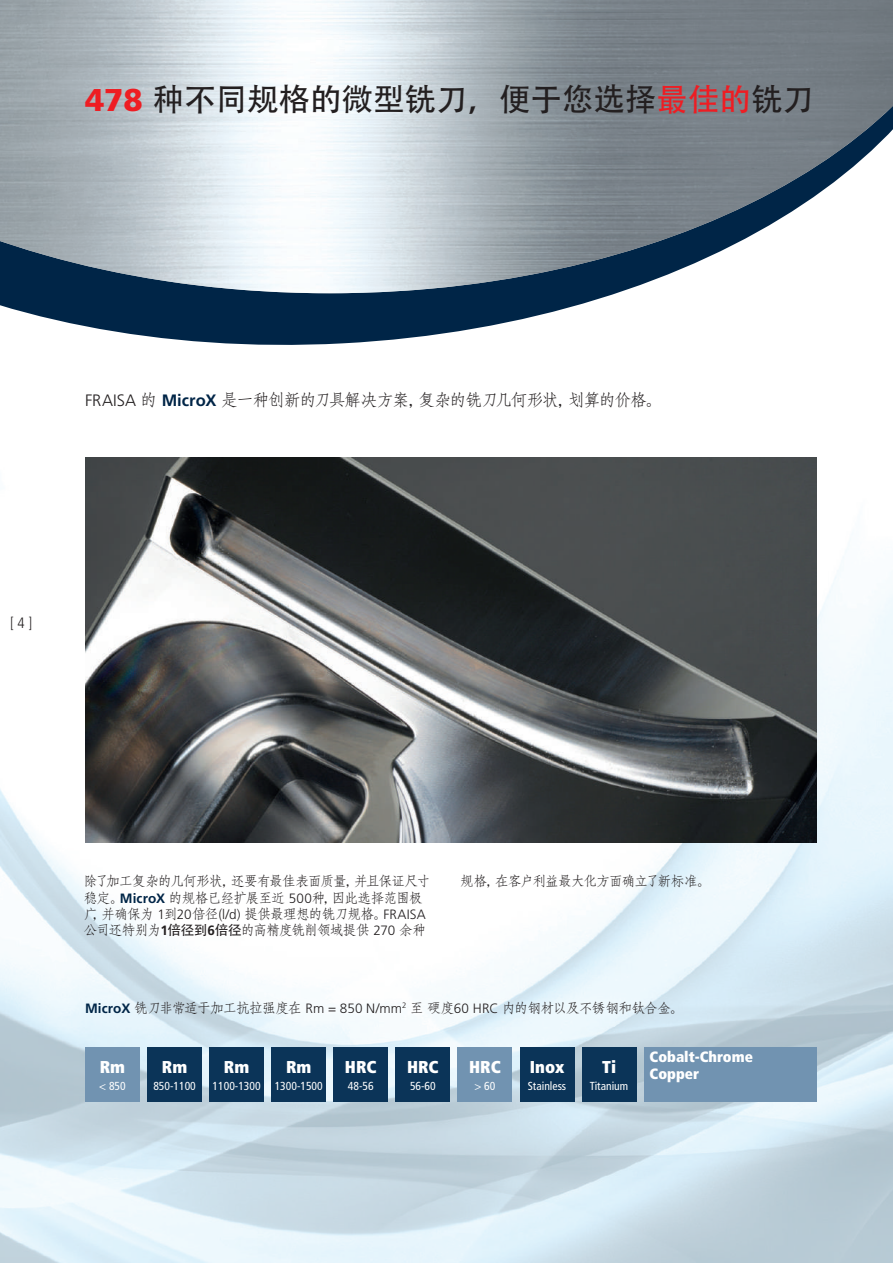
<style>
.page{position:relative;width:893px;height:1263px;background:#fff}
.page>*{position:absolute;margin:0;border:0;box-sizing:border-box;transform-origin:0 0}
.t1{font:31.5px "Adobe Heiti Std";color:#231f20}
.t2{font:900 condensed 17.1px "Frutiger LT Std";color:#fff}
.t3{font:16.5px "Adobe Fangsong Std";letter-spacing:-.055em;color:#231f20}
.t4{font:300 condensed 15px "Frutiger LT Std";color:#231f20}
.t5{font:900 condensed 14.85px/16.4px "Frutiger LT Std";color:#fff}
.t6{font:13.5px/16.2px "Adobe Fangsong Std";letter-spacing:-.05em;color:#231f20}
.t7{font:condensed 11.7px "Frutiger LT Std";color:#fff}
.s1{font-family:"Frutiger LT Std";font-weight:900;color:#ee1d23}
.s2{color:#ee1d23}
.s3{font-family:"Frutiger LT Pro";font-weight:300}
.s4{font-family:"Frutiger LT Pro";font-weight:700;color:#002547}
.s5{font-family:"Frutiger LT Pro";font-weight:700}
.s6{font-family:"Adobe Heiti Std"}
</style>
<div class="page">
<img style="left:0;top:457px;width:893px;height:806px">
<svg style="left:0;top:293px;width:617px;height:52px;fill:#002547"></svg>
<img style="left:0;top:0;width:893px;height:293px">
<img style="left:85px;top:457px;width:731px;height:385px">
<div style="left:85px;top:1047px;width:55px;height:55px;background:#7193b1"></div>
<div style="left:457px;top:1047px;width:55px;height:55px;background:#7193b1"></div>
<div style="left:147px;top:1047px;width:55px;height:55px;background:#0b3458"></div>
<div style="left:209px;top:1047px;width:55px;height:55px;background:#0b3458"></div>
<div style="left:271px;top:1047px;width:55px;height:55px;background:#0b3458"></div>
<div style="left:333px;top:1047px;width:55px;height:55px;background:#0b3458"></div>
<div style="left:395px;top:1047px;width:55px;height:55px;background:#0b3458"></div>
<div style="left:520px;top:1047px;width:54px;height:55px;background:#0b3458"></div>
<div style="left:582px;top:1047px;width:55px;height:55px;background:#0b3458"></div>
<div style="left:644px;top:1047px;width:172px;height:55px;background:#7193b1"></div>
<h1 class="t1" style="left:85px;top:80px;width:730px"><span class="s1">478</span> 种不同规格的微型铣刀，便于您选择<span class="s2">最佳的</span>铣刀</h1>
<p class="t3" style="left:85px;top:390px;width:579px"><span class="s3">FRAISA</span> 的 <span class="s4">MicroX</span> 是一种创新的刀具解决方案，复杂的铣刀几何形状，划算的价格。</p>
<p class="t4" style="left:10px;top:614px;width:24px">[ 4 ]</p>
<p class="t6" style="left:84px;top:873px;width:348px">除了加工复杂的几何形状，还要有最佳表面质量，并且保证尺寸稳定。<span class="s4">MicroX</span> 的规格已经扩展至近 <span class="s3">500</span>种，因此选择范围极广，并确保为 <span class="s3">1</span>到<span class="s3">20</span>倍径(<span class="s3">l/d)</span> 提供最理想的铣刀规格。<span class="s3">FRAISA</span>公司还特别为<span class="s5">1</span><span class="s6">倍径到</span><span class="s5">6</span><span class="s6">倍径</span>的高精度铣削领域提供 <span class="s3">270</span> 余种</p>
<p class="t6" style="left:460px;top:873px;width:252px">规格，在客户利益最大化方面确立了新标准。</p>
<p class="t6" style="left:85px;top:1000px;width:600px"><span class="s4">MicroX</span> 铣刀非常适于加工抗拉强度在 <span class="s3">Rm = 850 N/mm</span><sup>2</sup> 至 硬度<span class="s3">60 HRC</span> 内的钢材以及不锈钢和钛合金。</p>
<p class="t2" style="left:100px;top:1057px;width:27px">Rm</p>
<p class="t7" style="left:99px;top:1079px;width:28px">&lt; 850</p>
<p class="t2" style="left:162px;top:1057px;width:27px">Rm</p>
<p class="t7" style="left:153px;top:1079px;width:44px">850-1100</p>
<p class="t2" style="left:224px;top:1057px;width:27px">Rm</p>
<p class="t7" style="left:213px;top:1079px;width:50px">1100-1300</p>
<p class="t2" style="left:286px;top:1057px;width:27px">Rm</p>
<p class="t7" style="left:275px;top:1079px;width:50px">1300-1500</p>
<p class="t2" style="left:345px;top:1057px;width:33px">HRC</p>
<p class="t7" style="left:348px;top:1079px;width:27px">48-56</p>
<p class="t2" style="left:407px;top:1057px;width:33px">HRC</p>
<p class="t7" style="left:410px;top:1079px;width:27px">56-60</p>
<p class="t2" style="left:469px;top:1057px;width:33px">HRC</p>
<p class="t7" style="left:474px;top:1079px;width:22px">&gt; 60</p>
<p class="t2" style="left:530px;top:1057px;width:36px">Inox</p>
<p class="t7" style="left:528px;top:1079px;width:40px">Stainless</p>
<p class="t2" style="left:602px;top:1057px;width:15px">Ti</p>
<p class="t7" style="left:590px;top:1079px;width:40px">Titanium</p>
<p class="t5" style="left:649px;top:1049px;width:105px">Cobalt-Chrome<br>Copper</p>
</div>
